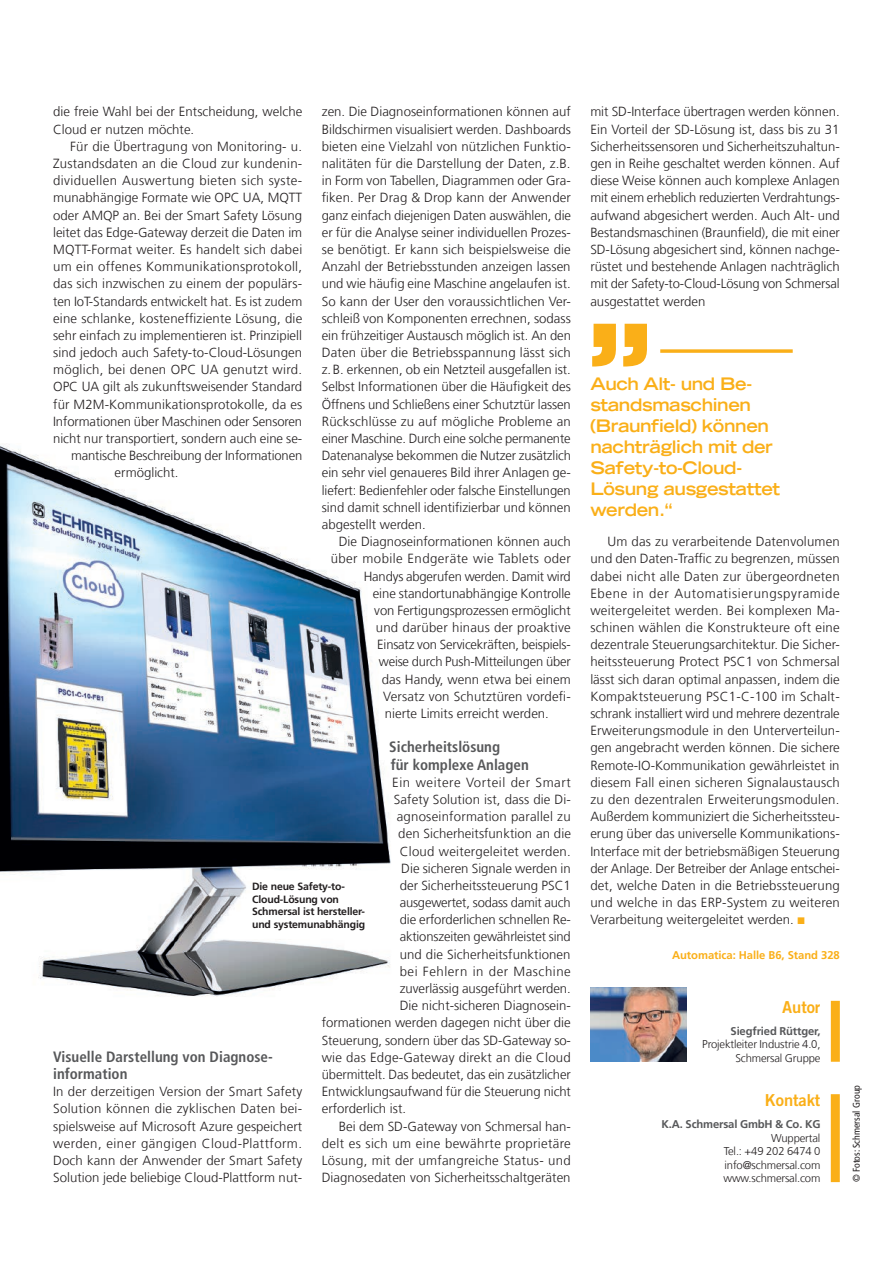
<style>
.page{position:relative;width:893px;height:1263px;background:#fff}
.page>*{position:absolute;margin:0;border:0;box-sizing:border-box;transform-origin:0 0}
.t1{font:700 expanded 17.25px/21px "Trade Gothic LT Std";letter-spacing:-.02em;color:#faaf18}
.t2{font:16.5px "Trade Gothic LT Std Bd 2";letter-spacing:-.005em;color:#faaf18}
.t3{font:700 condensed 15px/17.2px "Frutiger LT Com";color:#57585a}
.t4{font:300 13.2px/17.2px "Frutiger LT Com";color:#231f20;text-align:justify}
.t5{font:300 13.2px "Frutiger LT Com";letter-spacing:.02em;color:#231f20}
.t6{font:300 13.2px "Frutiger LT Com";letter-spacing:.03em;color:#231f20}
.t7{font:300 13.2px "Frutiger LT Com";letter-spacing:.025em;color:#231f20}
.t8{font:300 13.2px "Frutiger LT Com";letter-spacing:.045em;color:#231f20}
.t9{font:300 13.2px "Frutiger LT Com";letter-spacing:.04em;color:#231f20}
.t10{font:300 11.25px/13.5px "Frutiger LT Com";letter-spacing:-.015em;color:#231f20;text-align:justify}
.t11{font:700 11.25px "Frutiger LT Com";letter-spacing:-.015em;color:#57585a}
.t12{font:700 11.25px "Frutiger LT Com";letter-spacing:-.005em;color:#faaf18}
.t13{font:700 10.5px/12.8px "Frutiger LT Com";letter-spacing:-.015em;color:#231f20}
.t14{font:condensed 9.75px "Frutiger LT Com";color:#231f20}
.s1{color:#faaf18}
</style>
<div class="page">
<div style="left:831px;top:1094px;width:9px;height:88px;background:#faaf18"></div>
<div style="left:831px;top:1001px;width:9px;height:61px;background:#faaf18"></div>
<img style="left:590px;top:987px;width:96px;height:75px">
<svg style="left:660px;top:349px;width:133px;height:4px"></svg>
<svg style="left:592px;top:324px;width:55px;height:43px"></svg>
<img style="left:0;top:445px;width:391px;height:536px">
<img style="left:30px;top:495px;width:273px;height:502px">
<p class="t4" style="left:53px;top:103px;width:251px">die freie Wahl bei der Entscheidung, welche<br>Cloud er nutzen möchte.</p>
<p class="t4" style="left:70px;top:138px;width:233px">Für die Übertragung von Monitoring- u.</p>
<p class="t4" style="left:53px;top:155px;width:251px">Zustandsdaten an die Cloud zur kundenin-</p>
<p class="t6" style="left:53px;top:173px;width:251px">dividuellen Auswertung bieten sich syste-</p>
<p class="t4" style="left:53px;top:189px;width:251px">munabhängige Formate wie OPC UA, MQTT</p>
<p class="t4" style="left:53px;top:206px;width:250px">oder AMQP an. Bei der Smart Safety Lösung</p>
<p class="t4" style="left:53px;top:224px;width:251px">leitet das Edge-Gateway derzeit die Daten im</p>
<p class="t4" style="left:53px;top:241px;width:251px">MQTT-Format weiter. Es handelt sich dabei</p>
<p class="t5" style="left:53px;top:259px;width:251px">um ein offenes Kommunikationsprotokoll,</p>
<p class="t4" style="left:53px;top:275px;width:251px">das sich inzwischen zu einem der populärs-</p>
<p class="t4" style="left:53px;top:292px;width:251px">ten IoT-Standards entwickelt hat. Es ist zudem</p>
<p class="t4" style="left:53px;top:310px;width:251px">eine schlanke, kosteneffiziente Lösung, die</p>
<p class="t4" style="left:53px;top:327px;width:250px">sehr einfach zu implementieren ist. Prinzipiell</p>
<p class="t4" style="left:53px;top:344px;width:250px">sind jedoch auch Safety-to-Cloud-Lösungen</p>
<p class="t5" style="left:53px;top:362px;width:250px">möglich, bei denen OPC UA genutzt wird.</p>
<p class="t4" style="left:53px;top:378px;width:251px">OPC UA gilt als zukunftsweisender Standard</p>
<p class="t4" style="left:53px;top:396px;width:251px">für M2M-Kommunikationsprotokolle, da es</p>
<p class="t4" style="left:53px;top:413px;width:251px">Informationen über Maschinen oder Sensoren</p>
<p class="t4" style="left:53px;top:430px;width:251px">nicht nur transportiert, sondern auch eine se-</p>
<p class="t4" style="left:71px;top:447px;width:233px">mantische Beschreibung der Informationen</p>
<p class="t4" style="left:115px;top:464px;width:65px">ermöglicht.</p>
<p class="t4" style="left:322px;top:103px;width:251px">zen. Die Diagnoseinformationen können auf Bildschirmen visualisiert werden. Dashboards bieten eine Vielzahl von nützlichen Funktio&shy;nalitäten für die Darstellung der Daten, z.B. in Form von Tabellen, Diagrammen oder Gra&shy;fiken. Per Drag &amp; Drop kann der Anwender ganz einfach diejenigen Daten auswählen, die er für die Analyse seiner individuellen Prozes&shy;se benötigt. Er kann sich beispielsweise die Anzahl der Betriebsstunden anzeigen lassen und wie häufig eine Maschine angelaufen ist.<br>So kann der User den voraussichtlichen Ver&shy;schleiß von Komponenten errechnen, sodass ein frühzeitiger Austausch möglich ist. An den Daten über die Betriebsspannung lässt sich z.B. erkennen, ob ein Netzteil ausgefallen ist.<br>Selbst Informationen über die Häufigkeit des Öffnens und Schließens einer Schutztür lassen Rückschlüsse zu auf mögliche Probleme an einer Maschine. Durch eine solche permanente Datenanalyse bekommen die Nutzer zusätzlich ein sehr viel genaueres Bild ihrer Anlagen ge&shy;liefert: Bedienfehler oder falsche Einstellungen sind damit schnell identifizierbar und können abgestellt werden.</p>
<p class="t4" style="left:339px;top:533px;width:233px">Die Diagnoseinformationen können auch</p>
<p class="t6" style="left:331px;top:551px;width:242px">über mobile Endgeräte wie Tablets oder</p>
<p class="t4" style="left:364px;top:567px;width:209px">Handys abgerufen werden. Damit wird</p>
<p class="t4" style="left:373px;top:585px;width:199px">eine standortunabhängige Kontrolle</p>
<p class="t4" style="left:374px;top:602px;width:198px">von Fertigungsprozessen ermöglicht</p>
<p class="t4" style="left:376px;top:619px;width:196px">und darüber hinaus der proaktive</p>
<p class="t4" style="left:377px;top:636px;width:195px">Einsatz von Servicekräften, beispiels-</p>
<p class="t4" style="left:379px;top:653px;width:193px">weise durch Push-Mitteilungen über</p>
<p class="t4" style="left:382px;top:670px;width:191px">das Handy, wenn etwa bei einem</p>
<p class="t4" style="left:383px;top:688px;width:189px">Versatz von Schutztüren vordefi-</p>
<p class="t4" style="left:385px;top:705px;width:166px">nierte Limits erreicht werden.</p>
<p class="t3" style="left:389px;top:739px;width:141px">Sicherheitslösung<br>für komplexe Anlagen</p>
<p class="t8" style="left:392px;top:774px;width:180px">Ein weitere Vorteil der Smart</p>
<p class="t4" style="left:394px;top:791px;width:178px">Safety Solution ist, dass die Di-</p>
<p class="t4" style="left:397px;top:808px;width:175px">agnoseinformation parallel zu</p>
<p class="t4" style="left:398px;top:825px;width:174px">den Sicherheitsfunktion an die</p>
<p class="t5" style="left:400px;top:843px;width:172px">Cloud weitergeleitet werden.</p>
<p class="t4" style="left:401px;top:860px;width:171px">Die sicheren Signale werden in</p>
<p class="t4" style="left:400px;top:877px;width:173px">der Sicherheitssteuerung PSC1</p>
<p class="t4" style="left:400px;top:894px;width:173px">ausgewertet, sodass damit auch</p>
<p class="t4" style="left:400px;top:911px;width:173px">die erforderlichen schnellen Re-</p>
<p class="t4" style="left:400px;top:928px;width:173px">aktionszeiten gewährleistet sind</p>
<p class="t4" style="left:400px;top:945px;width:172px">und die Sicherheitsfunktionen</p>
<p class="t9" style="left:400px;top:964px;width:173px">bei Fehlern in der Maschine</p>
<p class="t4" style="left:400px;top:980px;width:173px">zuverlässig ausgeführt werden.</p>
<p class="t4" style="left:400px;top:997px;width:173px">Die nicht-sicheren Diagnosein-</p>
<p class="t4" style="left:322px;top:1014px;width:251px">formationen werden dagegen nicht über die</p>
<p class="t4" style="left:322px;top:1031px;width:251px">Steuerung, sondern über das SD-Gateway so-</p>
<p class="t4" style="left:322px;top:1049px;width:251px">wie das Edge-Gateway direkt an die Cloud</p>
<p class="t4" style="left:322px;top:1066px;width:250px">übermittelt. Das bedeutet, das ein zusätzlicher</p>
<p class="t4" style="left:322px;top:1083px;width:251px">Entwicklungsaufwand für die Steuerung nicht</p>
<p class="t4" style="left:322px;top:1100px;width:86px">erforderlich ist.</p>
<p class="t4" style="left:339px;top:1117px;width:233px">Bei dem SD-Gateway von Schmersal han-</p>
<p class="t7" style="left:322px;top:1135px;width:251px">delt es sich um eine bewährte proprietäre</p>
<p class="t5" style="left:322px;top:1153px;width:250px">Lösung, mit der umfangreiche Status- und</p>
<p class="t4" style="left:322px;top:1169px;width:250px">Diagnosedaten von Sicherheitsschaltgeräten</p>
<p class="t13" style="left:252px;top:880px;width:115px">Die neue Safety-to-<br>Cloud-Lösung von<br>Schmersal ist hersteller&shy;und systemunabhängig</p>
<p class="t3" style="left:53px;top:1048px;width:221px">Visuelle Darstellung von Diagnose&shy;information</p>
<p class="t4" style="left:53px;top:1083px;width:251px">In der derzeitigen Version der Smart Safety Solution können die zyklischen Daten bei&shy;spielsweise auf Microsoft Azure gespeichert werden, einer gängigen Cloud-Plattform.<br>Doch kann der Anwender der Smart Safety Solution jede beliebige Cloud-Plattform nut-</p>
<p class="t4" style="left:590px;top:103px;width:251px">mit SD-Interface übertragen werden können.<br>Ein Vorteil der SD-Lösung ist, dass bis zu 31<br>Sicherheitssensoren und Sicherheitszuhaltun&shy;gen in Reihe geschaltet werden können. Auf diese Weise können auch komplexe Anlagen mit einem erheblich reduzierten Verdrahtungs&shy;aufwand abgesichert werden. Auch Alt- und Bestandsmaschinen (Braunfield), die mit einer SD-Lösung abgesichert sind, können nachge&shy;rüstet und bestehende Anlagen nachträglich mit der Safety-to-Cloud-Lösung von Schmersal ausgestattet werden</p>
<h1 class="t1" style="left:590px;top:372px;width:191px">Auch Alt- und Be&shy;standsmaschinen (Braunfield) können nachträglich mit der<br>Safety-to-Cloud-<br>Lösung ausgestattet werden.“</h1>
<p class="t4" style="left:590px;top:533px;width:251px;text-indent:17px">Um das zu verarbeitende Datenvolumen und den Daten-Traffic zu begrenzen, müssen dabei nicht alle Daten zur übergeordneten Ebene in der Automatisierungspyramide weitergeleitet werden. Bei komplexen Ma&shy;schinen wählen die Konstrukteure oft eine dezentrale Steuerungsarchitektur. Die Sicher&shy;heitssteuerung Protect PSC1 von Schmersal lässt sich daran optimal anpassen, indem die Kompaktsteuerung PSC1-C-100 im Schalt&shy;schrank installiert wird und mehrere dezentrale Erweiterungsmodule in den Unterverteilun&shy;gen angebracht werden können. Die sichere Remote-IO-Kommunikation gewährleistet in diesem Fall einen sicheren Signalaustausch zu den dezentralen Erweiterungsmodulen.<br>Außerdem kommuniziert die Sicherheitssteu&shy;erung über das universelle Kommunikations-Interface mit der betriebsmäßigen Steuerung der Anlage. Der Betreiber der Anlage entschei&shy;det, welche Daten in die Betriebssteuerung und welche in das ERP-System zu weiteren Verarbeitung weitergeleitet werden. <span class="s1">◾</span></p>
<p class="t12" style="left:672px;top:948px;width:169px">Automatica: Halle B6, Stand 328</p>
<p class="t2" style="left:782px;top:996px;width:40px">Autor</p>
<p class="t11" style="left:731px;top:1024px;width:91px">Siegfried Rüttger,</p>
<p class="t10" style="left:702px;top:1038px;width:120px;text-align:right">Projektleiter Industrie 4.0,<br>Schmersal Gruppe</p>
<p class="t2" style="left:765px;top:1090px;width:57px">Kontakt</p>
<p class="t11" style="left:662px;top:1117px;width:160px">K.A. Schmersal GmbH &amp; Co. KG</p>
<p class="t10" style="left:723px;top:1131px;width:99px;text-indent:48px">Wuppertal Tel.: +49 202 6474 0 info@schmersal.com www.schmersal.com</p>
<p class="t14" style="left:851px;top:1182px;width:99px;rotate:-90deg">© Fotos: Schmersal Group</p>
</div>
